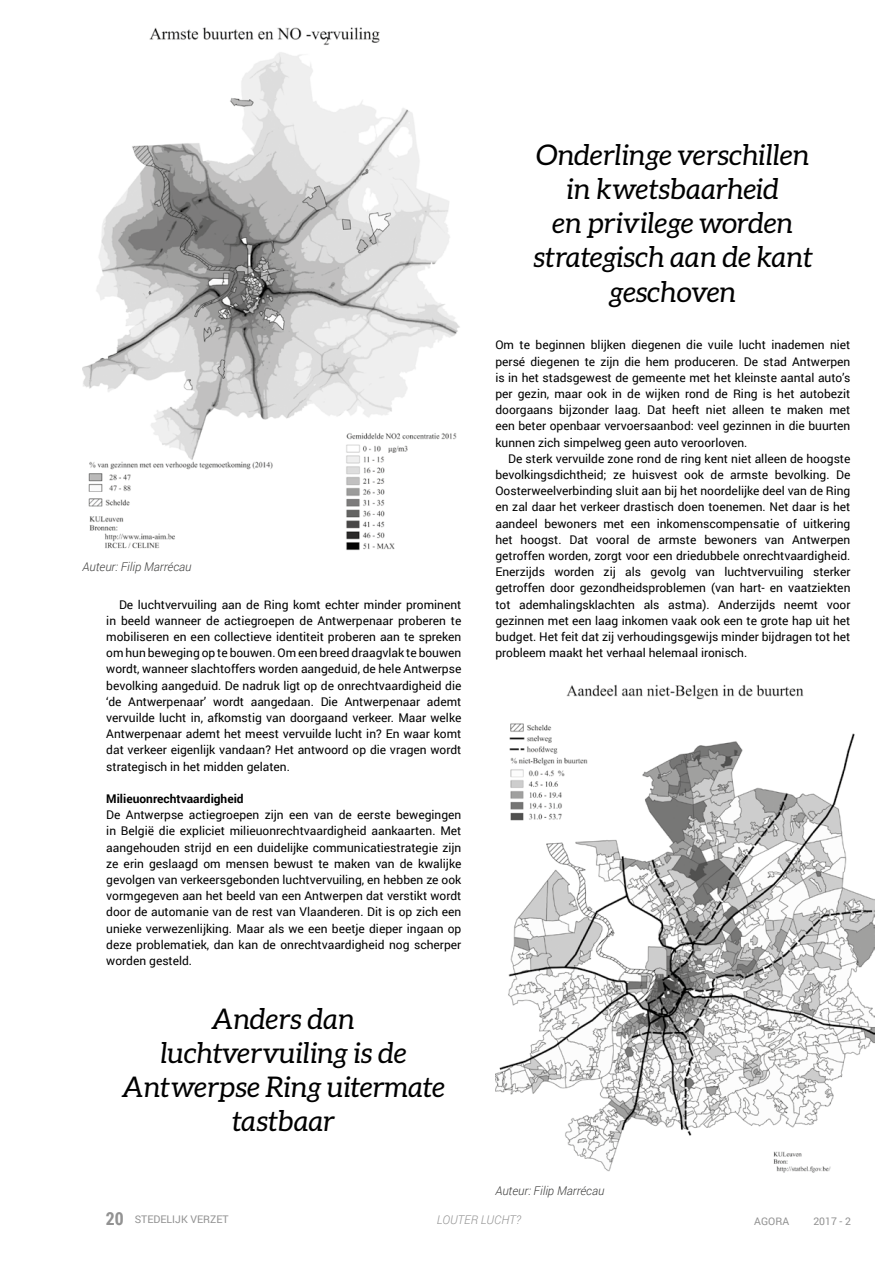
<style>
.page{position:relative;width:893px;height:1263px;background:#fff}
.page>*{position:absolute;margin:0;border:0;box-sizing:border-box;transform-origin:0 0}
.t1{font:italic 28.5px/34.2px "Aleo";color:#000;text-align:center}
.t2{font:12px/16.2px "Roboto";color:#000;text-align:justify}
.t3{font:italic 300 12px "Roboto";color:#3c3c3b}
.t4{font:700 12px "Roboto";color:#000}
.t5{font:italic 300 12px "Roboto";color:#929292}
.t6{font:10.5px "Roboto";color:#929292}
.s1{font-family:"Roboto Condensed";font-weight:700;font-size:18px}
</style>
<div class="page">
<img style="left:82px;top:27px;width:378px;height:524px">
<img style="left:495px;top:684px;width:379px;height:489px">
<p class="t3" style="left:82px;top:559px;width:111px">Auteur: Filip Marrécau</p>
<p class="t2" style="left:106px;top:596px;width:357px;text-indent:13px">De luchtvervuiling aan de Ring komt echter minder prominent in beeld wanneer de actiegroepen de Antwerpenaar proberen te mobiliseren en een collectieve identiteit proberen aan te spreken om hun beweging op te bouwen. Om een breed draagvlak te bouwen wordt, wanneer slachtoffers worden aangeduid, de hele Antwerpse bevolking aangeduid. De nadruk ligt op de onrechtvaardigheid die ‘de Antwerpenaar’ wordt aangedaan. Die Antwerpenaar ademt vervuilde lucht in, afkomstig van doorgaand verkeer. Maar welke Antwerpenaar ademt het meest vervuilde lucht in? En waar komt dat verkeer eigenlijk vandaan? Het antwoord op die vragen wordt strategisch in het midden gelaten.</p>
<p class="t4" style="left:106px;top:790px;width:139px">Milieuonrechtvaardigheid</p>
<p class="t2" style="left:106px;top:806px;width:357px">De Antwerpse actiegroepen zijn een van de eerste bewegingen in België die expliciet milieuonrechtvaardigheid aankaarten. Met aangehouden strijd en een duidelijke communicatiestrategie zijn ze erin geslaagd om mensen bewust te maken van de kwalijke gevolgen van verkeersgebonden luchtvervuiling, en hebben ze ook vormgegeven aan het beeld van een Antwerpen dat verstikt wordt door de automanie van de rest van Vlaanderen. Dit is op zich een unieke verwezenlijking. Maar als we een beetje dieper ingaan op deze problematiek, dan kan de onrechtvaardigheid nog scherper worden gesteld.</p>
<h1 class="t1" style="left:122px;top:1001px;width:324px">Anders dan luchtvervuiling is de<br>Antwerpse Ring uitermate tastbaar</h1>
<h1 class="t1" style="left:533px;top:137px;width:281px">Onderlinge verschillen in kwetsbaarheid<br>en privilege worden strategisch aan de kant geschoven</h1>
<p class="t2" style="left:495px;top:336px;width:357px">Om te beginnen blijken diegenen die vuile lucht inademen niet persé diegenen te zijn die hem produceren. De stad Antwerpen is in het stadsgewest de gemeente met het kleinste aantal auto’s per gezin, maar ook in de wijken rond de Ring is het autobezit doorgaans bijzonder laag. Dat heeft niet alleen te maken met een beter openbaar vervoersaanbod: veel gezinnen in die buurten kunnen zich simpelweg geen auto veroorloven.</p>
<p class="t2" style="left:495px;top:450px;width:357px;text-indent:13px">De sterk vervuilde zone rond de ring kent niet alleen de hoogste bevolkingsdichtheid; ze huisvest ook de armste bevolking. De Oosterweelverbinding sluit aan bij het noordelijke deel van de Ring en zal daar het verkeer drastisch doen toenemen. Net daar is het aandeel bewoners met een inkomenscompensatie of uitkering het hoogst. Dat vooral de armste bewoners van Antwerpen getroffen worden, zorgt voor een driedubbele onrechtvaardigheid.<br>Enerzijds worden zij als gevolg van luchtvervuiling sterker getroffen door gezondheidsproblemen (van hart- en vaatziekten tot ademhalingsklachten als astma). Anderzijds neemt voor gezinnen met een laag inkomen vaak ook een te grote hap uit het budget. Het feit dat zij verhoudingsgewijs minder bijdragen tot het probleem maakt het verhaal helemaal ironisch.</p>
<p class="t3" style="left:495px;top:1182px;width:111px">Auteur: Filip Marrécau</p>
<p class="t6" style="left:106px;top:1212px;width:124px"><span class="s1">20</span> STEDELIJK VERZET</p>
<p class="t5" style="left:437px;top:1212px;width:85px">LOUTER LUCHT?</p>
<p class="t6" style="left:754px;top:1214px;width:36px">AGORA</p>
<p class="t6" style="left:813px;top:1214px;width:39px">2017 - 2</p>
</div>
